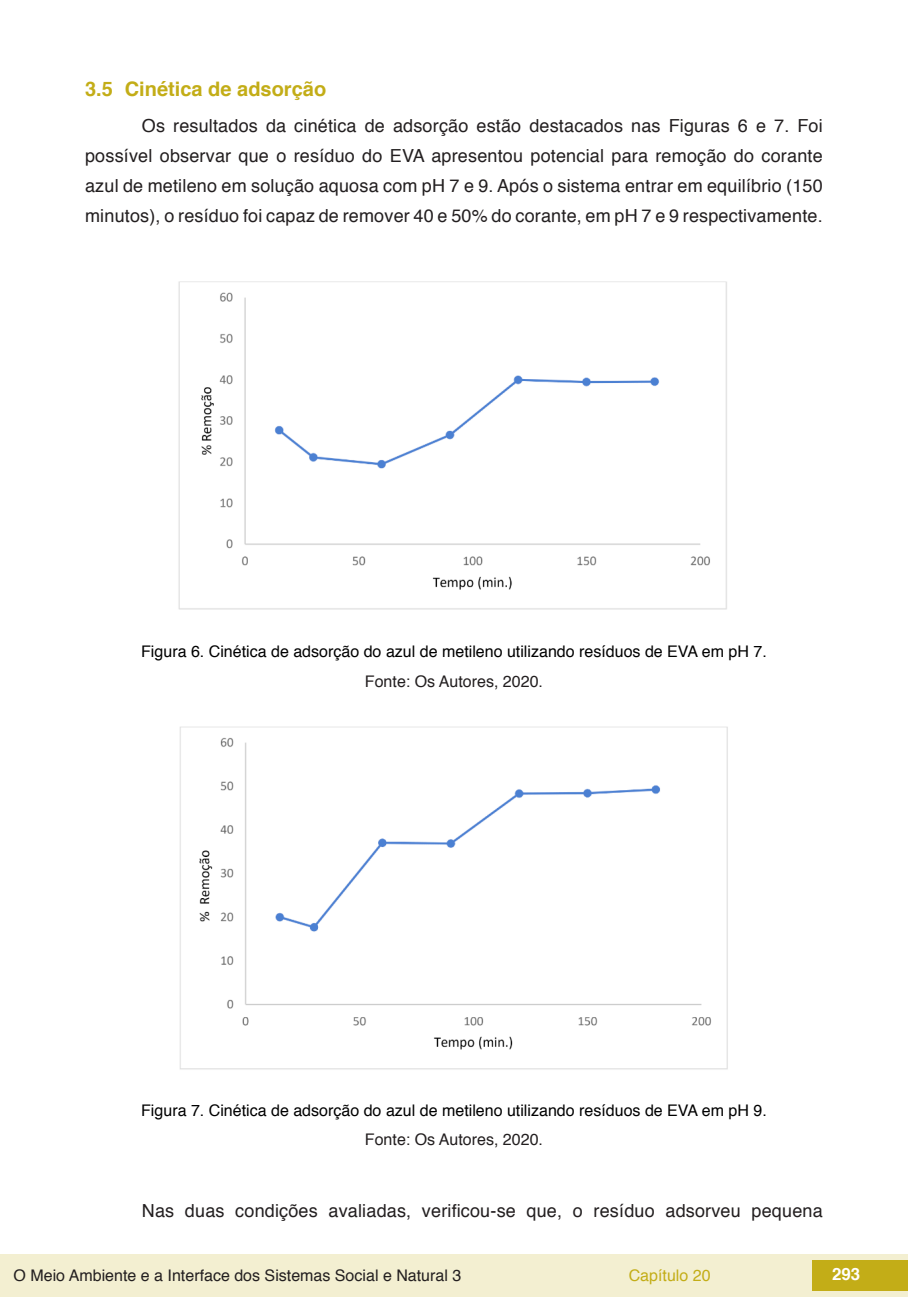
<style>
.page{position:relative;width:908px;height:1304px;background:#fff}
.page>*{position:absolute;margin:0;border:0;box-sizing:border-box;transform-origin:0 0}
.t1{font:700 20px "Helvetica";color:#c3ad17}
.txt{font:18px/30px "Helvetica";letter-spacing:.01em;color:#231f20;text-align:justify}
.t2{font:700 16.8px "Helvetica";color:#fff}
.info_tab_graf_imag{font:16px "Helvetica";color:#000}
.fonte_tab_gra_imag{font:16px "Helvetica";color:#231f20}
.t3{font:16px "Helvetica";color:#c3ad17}
</style>
<div class="page">
<div style="left:0;top:1254px;width:906px;height:43px;background:#f3efd1"></div>
<div style="left:812px;top:1261px;width:95px;height:30px;background:#c3ad17"></div>
<img style="left:178px;top:281px;width:549px;height:329px">
<img style="left:180px;top:726px;width:548px;height:344px">
<p class="t1" style="left:85px;top:73px;width:242px">3.5 Cinética de adsorção</p>
<p class="txt" style="left:85px;top:111px;width:738px;text-indent:57px">Os resultados da cinética de adsorção estão destacados nas Figuras 6 e 7. Foi possível observar que o resíduo do EVA apresentou potencial para remoção do corante azul de metileno em solução aquosa com pH 7 e 9. Após o sistema entrar em equilíbrio (150 minutos), o resíduo foi capaz de remover 40 e 50% do corante, em pH 7 e 9 respectivamente.</p>
<p class="info_tab_graf_imag" style="left:141px;top:639px;width:626px">Figura 6. Cinética de adsorção do azul de metileno utilizando resíduos de EVA em pH 7.</p>
<p class="fonte_tab_gra_imag" style="left:365px;top:669px;width:179px">Fonte: Os Autores, 2020.</p>
<p class="info_tab_graf_imag" style="left:141px;top:1098px;width:626px">Figura 7. Cinética de adsorção do azul de metileno utilizando resíduos de EVA em pH 9.</p>
<p class="fonte_tab_gra_imag" style="left:365px;top:1127px;width:179px">Fonte: Os Autores, 2020.</p>
<p class="txt" style="left:142px;top:1196px;width:682px">Nas duas condições avaliadas, verificou-se que, o resíduo adsorveu pequena</p>
<p class="fonte_tab_gra_imag" style="left:14px;top:1263px;width:449px">O Meio Ambiente e a Interface dos Sistemas Social e Natural 3</p>
<p class="t3" style="left:628px;top:1263px;width:83px">Capítulo 20</p>
<p class="t2" style="left:831px;top:1261px;width:30px">293</p>
</div>
